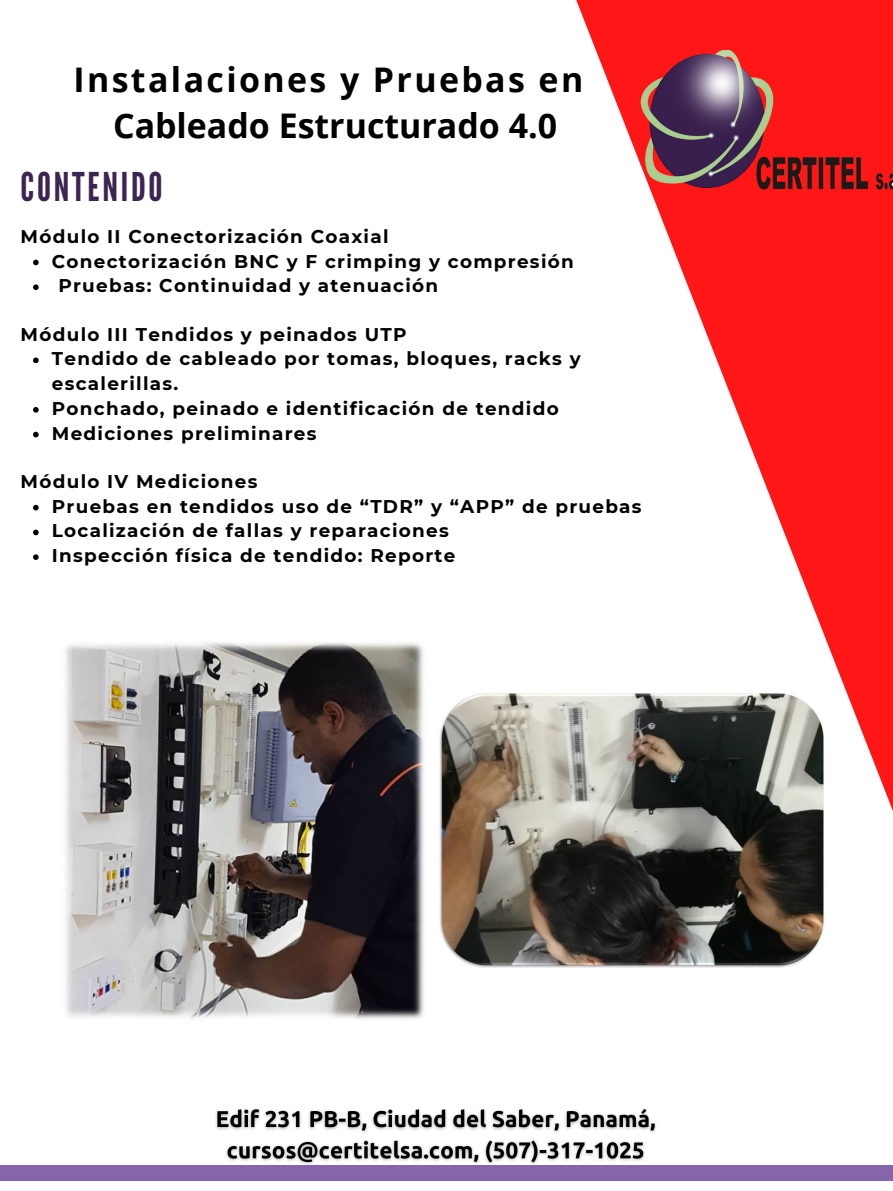
<style>
.page{position:relative;width:893px;height:1191px;background:#fff}
.page>*{position:absolute;margin:0;border:0;box-sizing:border-box;transform-origin:0 0}
.t1{font:39.6px "League Gothic";letter-spacing:.07em;color:#3d2452}
.t2{font:700 33.9px/46.7px "Open Sans";letter-spacing:.07em;color:#000;text-align:center}
.t3{font:700 18.3px/24.8px "Montserrat";letter-spacing:.07em;color:#000}
</style>
<div class="page">
<svg style="left:576px;top:0;width:316px;height:809px"></svg>
<svg style="left:33px;top:260px;width:6px;height:5px"></svg>
<svg style="left:33px;top:284px;width:6px;height:6px"></svg>
<svg style="left:33px;top:357px;width:6px;height:6px"></svg>
<svg style="left:33px;top:407px;width:6px;height:5px"></svg>
<svg style="left:33px;top:431px;width:6px;height:6px"></svg>
<svg style="left:33px;top:505px;width:6px;height:5px"></svg>
<svg style="left:33px;top:529px;width:6px;height:6px"></svg>
<svg style="left:33px;top:554px;width:6px;height:6px"></svg>
<img style="left:631px;top:50px;width:261px;height:151px">
<div style="left:0;top:1165px;width:892px;height:14px;background:#8665ac"></div>
<img style="left:65px;top:642px;width:359px;height:377px">
<img style="left:439px;top:691px;width:386px;height:277px">
<img style="left:216px;top:1108px;width:440px;height:57px">
<h2 class="t2" style="left:73px;top:55px;width:511px">Instalaciones y Pruebas en<br>Cableado Estructurado 4.0</h2>
<h1 class="t1" style="left:21px;top:164px;width:143px">CONTENIDO</h1>
<p class="t3" style="left:21px;top:224px;width:369px">Módulo II Conectorización Coaxial</p>
<p class="t3" style="left:58px;top:248px;width:517px;text-indent:-6px">Conectorización BNC y F crimping y compresión<br>Pruebas: Continuidad y atenuación</p>
<p class="t3" style="left:21px;top:322px;width:387px">Módulo III Tendidos y peinados UTP</p>
<p class="t3" style="left:52px;top:346px;width:530px">Tendido de cableado por tomas, bloques, racks y escalerillas.<br>Ponchado, peinado e identificación de tendido Mediciones preliminares</p>
<p class="t3" style="left:21px;top:469px;width:238px">Módulo IV Mediciones</p>
<p class="t3" style="left:52px;top:493px;width:591px">Pruebas en tendidos uso de “TDR” y “APP” de pruebas<br>Localización de fallas y reparaciones<br>Inspección física de tendido: Reporte</p>
</div>
